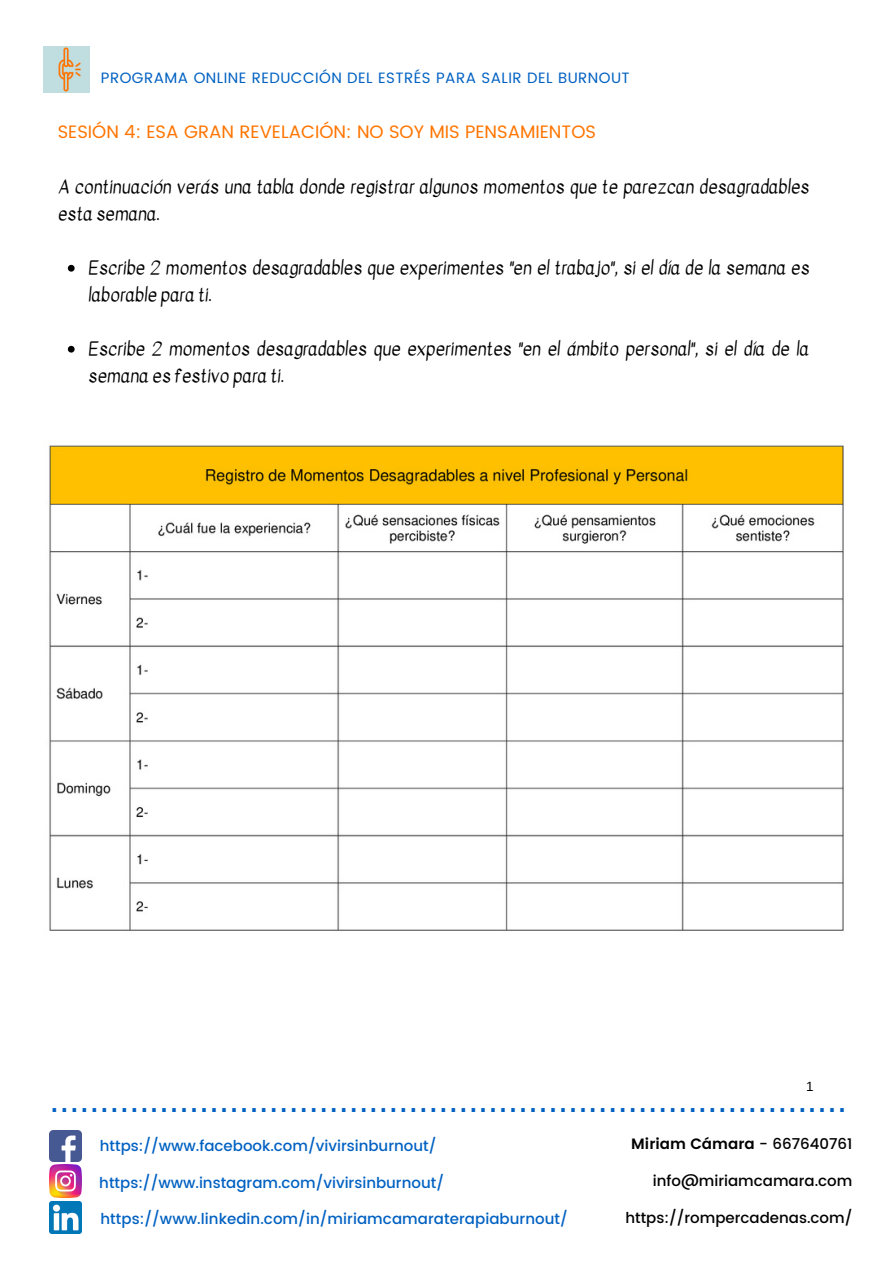
<style>
.page{position:relative;width:893px;height:1264px;background:#fff}
.page>*{position:absolute;margin:0;border:0;box-sizing:border-box;transform-origin:0 0}
.t1{font:36px "Arimo";color:#0061c2}
.t2{font:18px/27px "Kavivanar";color:#000}
.t3{font:18px "Poppins";color:#ff7500}
.t4{font:500 15px "Poppins";color:#0061c2}
.t5{font:15px "Poppins";letter-spacing:.03em;color:#0061c2}
.t6{font:500 15px "Poppins";color:#000}
.t7{font:600 15px "Poppins";color:#000}
.t8{font:13.35px "Arimo";color:#000}
.s1{font-weight:500}
</style>
<div class="page">
<img style="left:43px;top:47px;width:46px;height:46px">
<img style="left:50px;top:1130px;width:31px;height:31px">
<img style="left:50px;top:1201px;width:31px;height:32px">
<img style="left:49px;top:1164px;width:33px;height:33px">
<img style="left:48px;top:445px;width:796px;height:486px">
<svg style="left:68px;top:265px;width:7px;height:6px"></svg>
<svg style="left:68px;top:346px;width:7px;height:6px"></svg>
<p class="t5" style="left:101px;top:69px;width:530px">PROGRAMA ONLINE REDUCCIÓN DEL ESTRÉS PARA SALIR DEL BURNOUT</p>
<p class="t3" style="left:58px;top:121px;width:539px">SESIÓN 4: ESA GRAN REVELACIÓN: NO SOY MIS PENSAMIENTOS</p>
<p class="t2" style="left:58px;top:173px;width:753px">A continuación verás una tabla donde registrar algunos momentos que te parezcan desagradables esta semana.</p>
<p class="t2" style="left:88px;top:254px;width:722px">Escribe 2 momentos desagradables que experimentes "en el trabajo", si el día de la semana es laborable para ti.</p>
<p class="t2" style="left:88px;top:335px;width:722px">Escribe 2 momentos desagradables que experimentes "en el ámbito personal", si el día de la semana es festivo para ti.</p>
<p class="t8" style="left:806px;top:1078px;width:9px">1</p>
<h1 class="t1" style="left:50px;top:1079px;width:799px">................................................................................</h1>
<p class="t4" style="left:100px;top:1136px;width:338px">https://www.facebook.com/vivirsinburnout/</p>
<p class="t4" style="left:99px;top:1174px;width:346px">https://www.instagram.com/vivirsinburnout/</p>
<p class="t4" style="left:100px;top:1209px;width:469px">https://www.linkedin.com/in/miriamcamaraterapiaburnout/</p>
<p class="t7" style="left:631px;top:1134px;width:222px">Miriam Cámara <span class="s1">- 667640761</span></p>
<p class="t6" style="left:652px;top:1171px;width:201px">info@miriamcamara.com</p>
<p class="t6" style="left:625px;top:1208px;width:228px">https://rompercadenas.com/</p>
</div>
